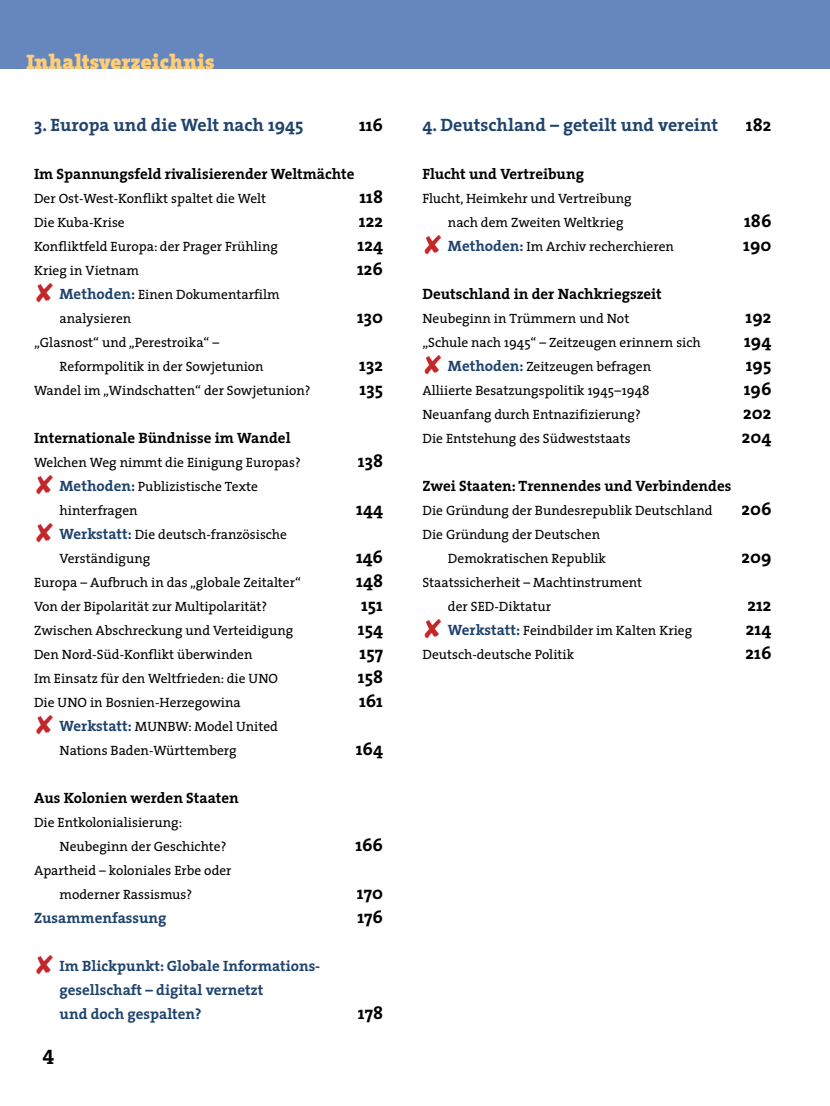
<style>
.page{position:relative;width:830px;height:1106px;background:#fff}
.page>*{position:absolute;margin:0;border:0;box-sizing:border-box;transform-origin:0 0}
.t1{font:21px "The Serif CV Black";color:#ffcd76}
.t2{font:21px "The Serif CV Bold Caps";color:#000}
.t3{font:18px "The Serif CV Bold";color:#000}
.t4{font:18px "The Serif CV Bold";color:#1f436d}
.t5{font:15px "The Serif CV Bold";color:#000}
.t6{font:15px/24px "The Serif CV Bold";color:#1f436d}
.t7{font:13.5px/24px "The Serif CV";color:#000}
.s1{color:#c42729}
.s2{font-family:"The Serif CV Bold";font-size:15px;color:#1f436d}
</style>
<div class="page">
<div style="left:0;top:0;width:829px;height:69px;background:#6687bd"></div>
<h1 class="t1" style="left:26px;top:44px;width:189px">Inhaltsverzeichnis</h1>
<h2 class="t4" style="left:34px;top:110px;width:271px">3. Europa und die Welt nach 1945</h2>
<h2 class="t3" style="left:359px;top:110px;width:26px">116</h2>
<p class="t5" style="left:34px;top:161px;width:322px">Im Spannungsfeld rivalisierender Weltmächte</p>
<p class="t7" style="left:34px;top:186px;width:233px">Der Ost-West-Konflikt spaltet die Welt</p>
<h2 class="t3" style="left:359px;top:182px;width:25px">118</h2>
<p class="t7" style="left:34px;top:210px;width:92px">Die Kuba-Krise</p>
<h2 class="t3" style="left:359px;top:206px;width:26px">122</h2>
<p class="t7" style="left:34px;top:234px;width:245px">Konfliktfeld Europa: der Prager Frühling</p>
<h2 class="t3" style="left:357px;top:230px;width:27px">124</h2>
<p class="t7" style="left:34px;top:258px;width:106px">Krieg in Vietnam</p>
<h2 class="t3" style="left:357px;top:254px;width:27px">126</h2>
<p class="t7" style="left:60px;top:282px;width:221px;text-indent:-24px"><span class="s1">✘</span> <span class="s2">Methoden:</span> Einen Dokumentarfilm analysieren</p>
<h2 class="t3" style="left:357px;top:302px;width:28px">130</h2>
<p class="t7" style="left:60px;top:330px;width:205px;text-indent:-26px">„Glasnost“ und „Perestroika“ –<br>Reformpolitik in der Sowjetunion</p>
<h2 class="t3" style="left:359px;top:350px;width:25px">132</h2>
<p class="t7" style="left:34px;top:378px;width:278px">Wandel im „Windschatten“ der Sowjetunion?</p>
<h2 class="t3" style="left:359px;top:374px;width:25px">135</h2>
<p class="t5" style="left:34px;top:425px;width:258px">Internationale Bündnisse im Wandel</p>
<p class="t7" style="left:34px;top:450px;width:268px">Welchen Weg nimmt die Einigung Europas?</p>
<h2 class="t3" style="left:358px;top:446px;width:27px">138</h2>
<p class="t7" style="left:60px;top:474px;width:200px;text-indent:-24px"><span class="s1">✘</span> <span class="s2">Methoden:</span> Publizistische Texte hinterfragen</p>
<h2 class="t3" style="left:356px;top:494px;width:28px">144</h2>
<p class="t7" style="left:60px;top:522px;width:229px;text-indent:-24px"><span class="s1">✘</span> <span class="s2">Werkstatt:</span> Die deutsch-französische<br>Verständigung</p>
<h2 class="t3" style="left:356px;top:542px;width:28px">146</h2>
<p class="t7" style="left:34px;top:570px;width:268px">Europa – Aufbruch in das „globale Zeitalter“</p>
<h2 class="t3" style="left:356px;top:566px;width:28px">148</h2>
<p class="t7" style="left:34px;top:594px;width:235px">Von der Bipolarität zur Multipolarität?</p>
<h2 class="t3" style="left:361px;top:590px;width:23px">151</h2>
<p class="t7" style="left:34px;top:618px;width:261px">Zwischen Abschreckung und Verteidigung</p>
<h2 class="t3" style="left:358px;top:614px;width:27px">154</h2>
<p class="t7" style="left:34px;top:642px;width:220px">Den Nord-Süd-Konflikt überwinden</p>
<h2 class="t3" style="left:359px;top:638px;width:25px">157</h2>
<p class="t7" style="left:34px;top:666px;width:245px">Im Einsatz für den Weltfrieden: die UNO</p>
<h2 class="t3" style="left:358px;top:662px;width:27px">158</h2>
<p class="t7" style="left:34px;top:690px;width:208px">Die UNO in Bosnien-Herzegowina</p>
<h2 class="t3" style="left:359px;top:686px;width:26px">161</h2>
<p class="t7" style="left:60px;top:714px;width:220px;text-indent:-24px"><span class="s1">✘</span> <span class="s2">Werkstatt:</span> MUNBW: Model United<br>Nations Baden-Württemberg</p>
<h2 class="t3" style="left:355px;top:734px;width:29px">164</h2>
<p class="t5" style="left:34px;top:785px;width:206px">Aus Kolonien werden Staaten</p>
<p class="t7" style="left:60px;top:810px;width:168px;text-indent:-26px">Die Entkolonialisierung:<br>Neubeginn der Geschichte?</p>
<p class="t7" style="left:60px;top:858px;width:173px;text-indent:-26px">Apartheid – koloniales Erbe oder moderner Rassismus?</p>
<h2 class="t3" style="left:355px;top:830px;width:29px">166</h2>
<h2 class="t3" style="left:357px;top:878px;width:28px">170</h2>
<p class="t6" style="left:34px;top:905px;width:134px">Zusammenfassung</p>
<h2 class="t3" style="left:357px;top:902px;width:27px">176</h2>
<p class="t6" style="left:60px;top:953px;width:262px;text-indent:-24px"><span class="s1">✘</span> Im Blickpunkt: Globale Informations&shy;gesellschaft – digital vernetzt<br>und doch gespalten?</p>
<h2 class="t3" style="left:358px;top:998px;width:27px">178</h2>
<h1 class="t2" style="left:43px;top:1038px;width:13px">4</h1>
<h2 class="t4" style="left:422px;top:110px;width:297px">4. Deutschland – geteilt und vereint</h2>
<h2 class="t3" style="left:745px;top:110px;width:27px">182</h2>
<p class="t5" style="left:422px;top:161px;width:163px">Flucht und Vertreibung</p>
<p class="t7" style="left:448px;top:186px;width:185px;text-indent:-26px">Flucht, Heimkehr und Vertreibung nach dem Zweiten Weltkrieg</p>
<h2 class="t3" style="left:743px;top:206px;width:29px">186</h2>
<p class="t7" style="left:423px;top:234px;width:251px"><span class="s1">✘</span> <span class="s2">Methoden:</span> Im Archiv recherchieren</p>
<h2 class="t3" style="left:742px;top:230px;width:30px">190</h2>
<p class="t5" style="left:422px;top:281px;width:241px">Deutschland in der Nachkriegszeit</p>
<p class="t7" style="left:422px;top:306px;width:208px">Neubeginn in Trümmern und Not</p>
<h2 class="t3" style="left:745px;top:302px;width:27px">192</h2>
<p class="t7" style="left:422px;top:330px;width:280px">„Schule nach 1945“ – Zeitzeugen erinnern sich</p>
<h2 class="t3" style="left:743px;top:326px;width:29px">194</h2>
<p class="t7" style="left:423px;top:354px;width:229px"><span class="s1">✘</span> <span class="s2">Methoden:</span> Zeitzeugen befragen</p>
<h2 class="t3" style="left:745px;top:350px;width:27px">195</h2>
<p class="t7" style="left:422px;top:378px;width:228px">Alliierte Besatzungspolitik 1945–1948</p>
<h2 class="t3" style="left:743px;top:374px;width:29px">196</h2>
<p class="t7" style="left:422px;top:402px;width:220px">Neuanfang durch Entnazifizierung?</p>
<h2 class="t3" style="left:742px;top:398px;width:30px">202</h2>
<p class="t7" style="left:422px;top:426px;width:210px">Die Entstehung des Südweststaats</p>
<h2 class="t3" style="left:741px;top:422px;width:31px">204</h2>
<p class="t5" style="left:422px;top:473px;width:310px">Zwei Staaten: Trennendes und Verbindendes</p>
<p class="t7" style="left:422px;top:498px;width:291px">Die Gründung der Bundesrepublik Deutschland</p>
<h2 class="t3" style="left:741px;top:494px;width:32px">206</h2>
<p class="t7" style="left:448px;top:522px;width:160px;text-indent:-26px">Die Gründung der Deutschen<br>Demokratischen Republik</p>
<h2 class="t3" style="left:741px;top:542px;width:32px">209</h2>
<p class="t7" style="left:448px;top:570px;width:196px;text-indent:-26px">Staatssicherheit – Machtinstrument der SED-Diktatur</p>
<h2 class="t3" style="left:747px;top:590px;width:26px">212</h2>
<p class="t7" style="left:423px;top:618px;width:270px"><span class="s1">✘</span> <span class="s2">Werkstatt:</span> Feindbilder im Kalten Krieg</p>
<h2 class="t3" style="left:745px;top:614px;width:27px">214</h2>
<p class="t7" style="left:422px;top:642px;width:153px">Deutsch-deutsche Politik</p>
<h2 class="t3" style="left:745px;top:638px;width:27px">216</h2>
</div>
